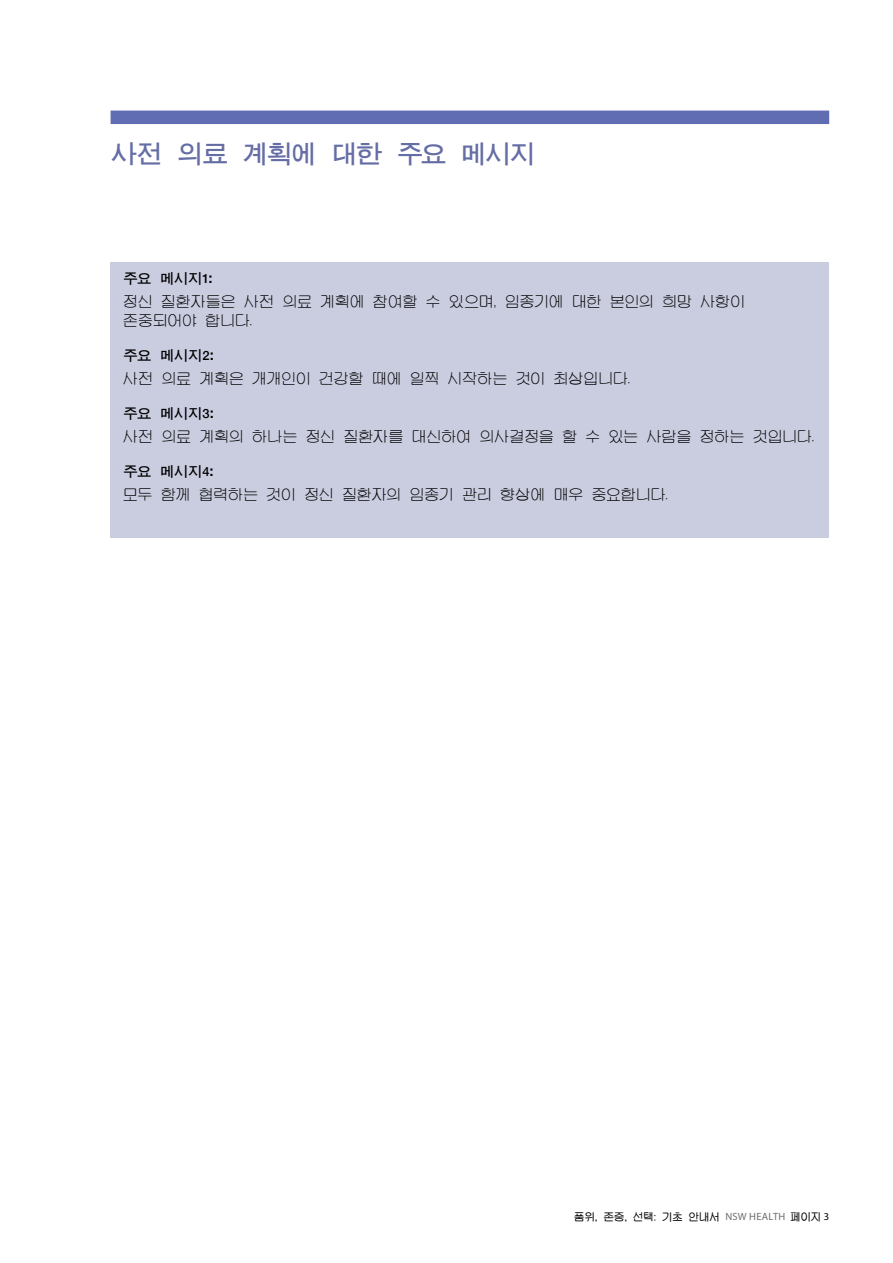
<style>
.page{position:relative;width:893px;height:1263px;background:#fff}
.page>*{position:absolute;margin:0;border:0;box-sizing:border-box;transform-origin:0 0}
.t1{font:27px "JC Ntg T";letter-spacing:-.1em;color:#656da5}
.t2{font:15px/18.8px "J Cna RUSE";letter-spacing:-.02em;color:#000}
.t3{font:15px "JC Ntg T";letter-spacing:-.065em;color:#000}
.t4{font:10.5px "J Cna RUDE";letter-spacing:-.02em;color:#000}
.s1{font-family:"Myriad Pro";color:#6d6e71}
.s2{font-family:"Myriad Pro"}
</style>
<div class="page">
<div style="left:111px;top:111px;width:718px;height:13px;background:#616db2"></div>
<div style="left:111px;top:261px;width:718px;height:276px;background:#cacde0"></div>
<h1 class="t1" style="left:111px;top:141px;width:428px">사전 의료 계획에 대한 주요 메시지</h1>
<p class="t3" style="left:123px;top:271px;width:91px">주요 메시지1:</p>
<p class="t2" style="left:123px;top:293px;width:624px">정신 질환자들은 사전 의료 계획에 참여할 수 있으며, 임종기에 대한 본인의 희망 사항이 존중되어야 합니다.</p>
<p class="t3" style="left:123px;top:348px;width:92px">주요 메시지2:</p>
<p class="t2" style="left:123px;top:370px;width:509px">사전 의료 계획은 개개인이 건강할 때에 일찍 시작하는 것이 최상입니다.</p>
<p class="t3" style="left:123px;top:406px;width:92px">주요 메시지3:</p>
<p class="t2" style="left:123px;top:428px;width:693px">사전 의료 계획의 하나는 정신 질환자를 대신하여 의사결정을 할 수 있는 사람을 정하는 것입니다.</p>
<p class="t3" style="left:123px;top:464px;width:92px">주요 메시지4:</p>
<p class="t2" style="left:123px;top:486px;width:546px">모두 함께 협력하는 것이 정신 질환자의 임종기 관리 향상에 매우 중요합니다.</p>
<p class="t4" style="left:574px;top:1211px;width:257px">품위, 존중, 선택: 기초 안내서 <span class="s1">NSW HEALTH</span> 페이지 <span class="s2">3</span></p>
</div>
